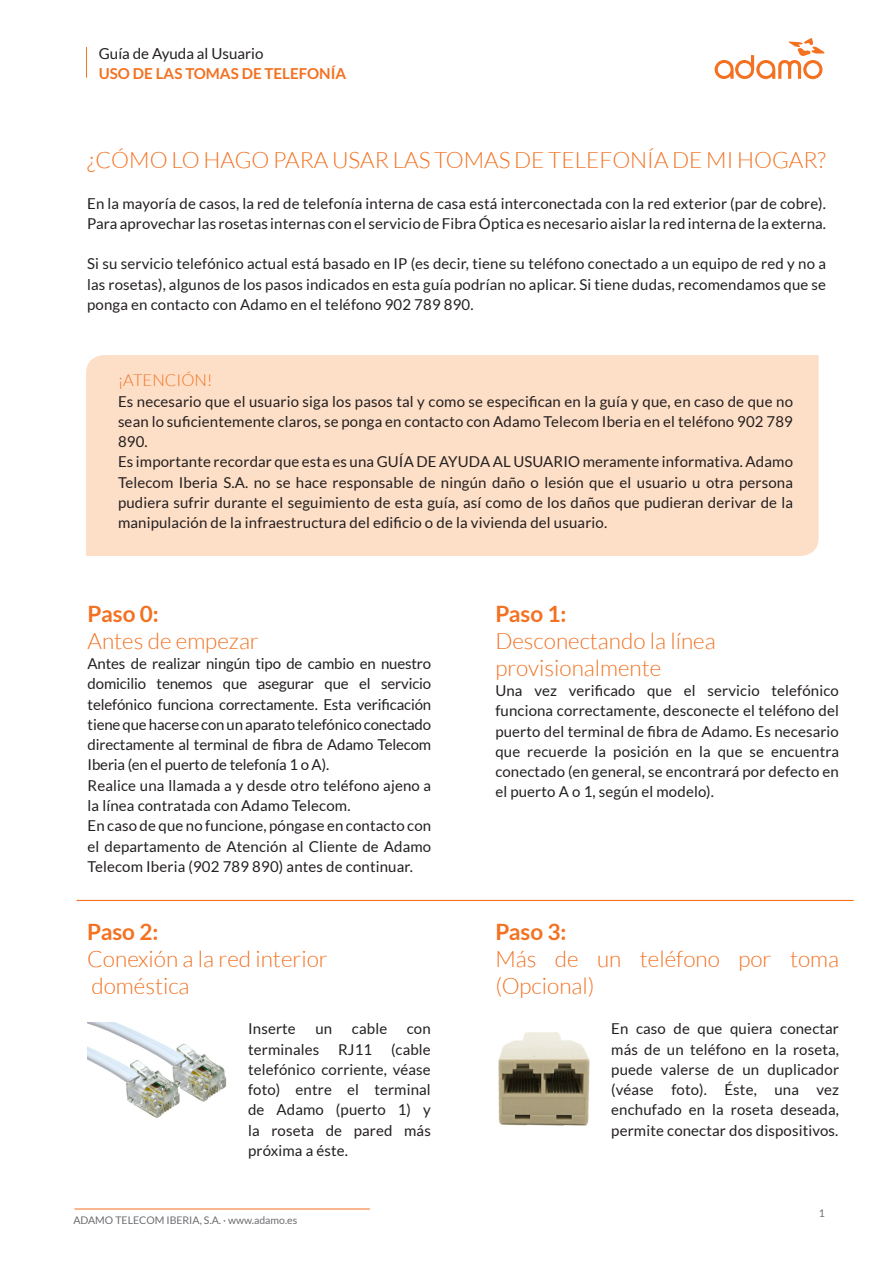
<style>
.page{position:relative;width:893px;height:1263px;background:#fff}
.page>*{position:absolute;margin:0;border:0;box-sizing:border-box;transform-origin:0 0}
.t1{font:300 22.5px/27px "Lato";color:#f37121}
.t2{font:700 22.5px "Lato";color:#f37121}
.t3{font:300 16.5px "Lato";color:#f37121}
.t4{font:700 15.15px "Lato";color:#f37121}
.t5{font:15.15px "Lato";color:#231f20}
.t6{font:15px/20.2px "Lato";letter-spacing:.01em;color:#231f20;text-align:justify}
.texto{font:10.5px "Lato";color:#6c6d70}
</style>
<div class="page">
<svg style="left:715px;top:38px;width:110px;height:42px"></svg>
<hr style="left:86px;top:47px;width:1px;height:31px;background:#f37121">
<div style="left:86px;top:355px;width:733px;height:201px;background:#fddec6"></div>
<img style="left:88px;top:1022px;width:139px;height:96px">
<img style="left:498px;top:1032px;width:92px;height:94px">
<hr style="left:74px;top:1208px;width:296px;height:1px;background:#f37121">
<hr style="left:77px;top:900px;width:777px;height:1px;background:#f37121">
<p class="t5" style="left:99px;top:45px;width:166px">Guía de Ayuda al Usuario</p>
<p class="t4" style="left:99px;top:65px;width:249px">USO DE LAS TOMAS DE TELEFONÍA</p>
<p class="t1" style="left:87px;top:147px;width:740px">¿CÓMO LO HAGO PARA USAR LAS TOMAS DE TELEFONÍA DE MI HOGAR?</p>
<p class="t6" style="left:87px;top:193px;width:740px">En la mayoría de casos, la red de telefonía interna de casa está interconectada con la red exterior (par de cobre).<br>Para aprovechar las rosetas internas con el servicio de Fibra Óptica es necesario aislar la red interna de la externa.</p>
<p class="t6" style="left:87px;top:254px;width:740px">Si su servicio telefónico actual está basado en IP (es decir, tiene su teléfono conectado a un equipo de red y no a las rosetas), algunos de los pasos indicados en esta guía podrían no aplicar. Si tiene dudas, recomendamos que se ponga en contacto con Adamo en el teléfono 902 789 890.</p>
<p class="t3" style="left:118px;top:372px;width:96px">¡ATENCIÓN!</p>
<p class="t6" style="left:118px;top:391px;width:677px">Es necesario que el usuario siga los pasos tal y como se especifican en la guía y que, en caso de que no sean lo suficientemente claros, se ponga en contacto con Adamo Telecom Iberia en el teléfono 902 789<br>890.</p>
<p class="t6" style="left:118px;top:452px;width:677px">Es importante recordar que esta es una GUÍA DE AYUDA AL USUARIO meramente informativa. Adamo Telecom Iberia S.A. no se hace responsable de ningún daño o lesión que el usuario u otra persona pudiera sufrir durante el seguimiento de esta guía, así como de los daños que pudieran derivar de la manipulación de la infraestructura del edificio o de la vivienda del usuario.</p>
<p class="t2" style="left:88px;top:601px;width:73px">Paso 0:</p>
<p class="t1" style="left:88px;top:627px;width:173px">Antes de empezar</p>
<p class="t6" style="left:88px;top:653px;width:345px">Antes de realizar ningún tipo de cambio en nuestro domicilio tenemos que asegurar que el servicio telefónico funciona correctamente. Esta verificación tiene que hacerse con un aparato telefónico conectado directamente al terminal de fibra de Adamo Telecom Iberia (en el puerto de telefonía 1 o A).</p>
<p class="t6" style="left:88px;top:775px;width:345px">Realice una llamada a y desde otro teléfono ajeno a la línea contratada con Adamo Telecom.</p>
<p class="t6" style="left:88px;top:815px;width:345px">En caso de que no funcione, póngase en contacto con el departamento de Atención al Cliente de Adamo Telecom Iberia (902 789 890) antes de continuar.</p>
<p class="t2" style="left:87px;top:919px;width:73px">Paso 2:</p>
<p class="t1" style="left:87px;top:945px;width:242px">Conexión a la red interior</p>
<p class="t1" style="left:92px;top:972px;width:100px">doméstica</p>
<p class="t6" style="left:248px;top:1019px;width:49px">Inserte</p>
<p class="t6" style="left:315px;top:1019px;width:18px">un</p>
<p class="t6" style="left:352px;top:1019px;width:37px">cable</p>
<p class="t6" style="left:407px;top:1019px;width:25px">con</p>
<p class="t6" style="left:248px;top:1039px;width:73px">terminales</p>
<p class="t6" style="left:338px;top:1039px;width:36px">RJ11</p>
<p class="t6" style="left:248px;top:1039px;width:184px;text-indent:143px">(cable telefónico corriente, véase foto) entre el terminal de Adamo (puerto 1) y la roseta de pared más próxima a éste.</p>
<p class="texto" style="left:73px;top:1214px;width:225px">ADAMO TELECOM IBERIA, S.A. · www.adamo.es</p>
<p class="t2" style="left:495px;top:601px;width:73px">Paso 1:</p>
<p class="t1" style="left:495px;top:627px;width:222px">Desconectando la línea provisionalmente</p>
<p class="t6" style="left:495px;top:680px;width:345px">Una vez verificado que el servicio telefónico funciona correctamente, desconecte el teléfono del puerto del terminal de fibra de Adamo. Es necesario que recuerde la posición en la que se encuentra conectado (en general, se encontrará por defecto en el puerto A o 1, según el modelo).</p>
<p class="t2" style="left:495px;top:919px;width:73px">Paso 3:</p>
<p class="t1" style="left:495px;top:945px;width:345px">Más de un teléfono por toma (Opcional)</p>
<p class="t6" style="left:611px;top:1019px;width:229px">En caso de que quiera conectar más de un teléfono en la roseta, puede valerse de un duplicador (véase foto). Éste, una vez enchufado en la roseta deseada, permite conectar dos dispositivos.</p>
<p class="texto" style="left:819px;top:1208px;width:8px">1</p>
</div>
